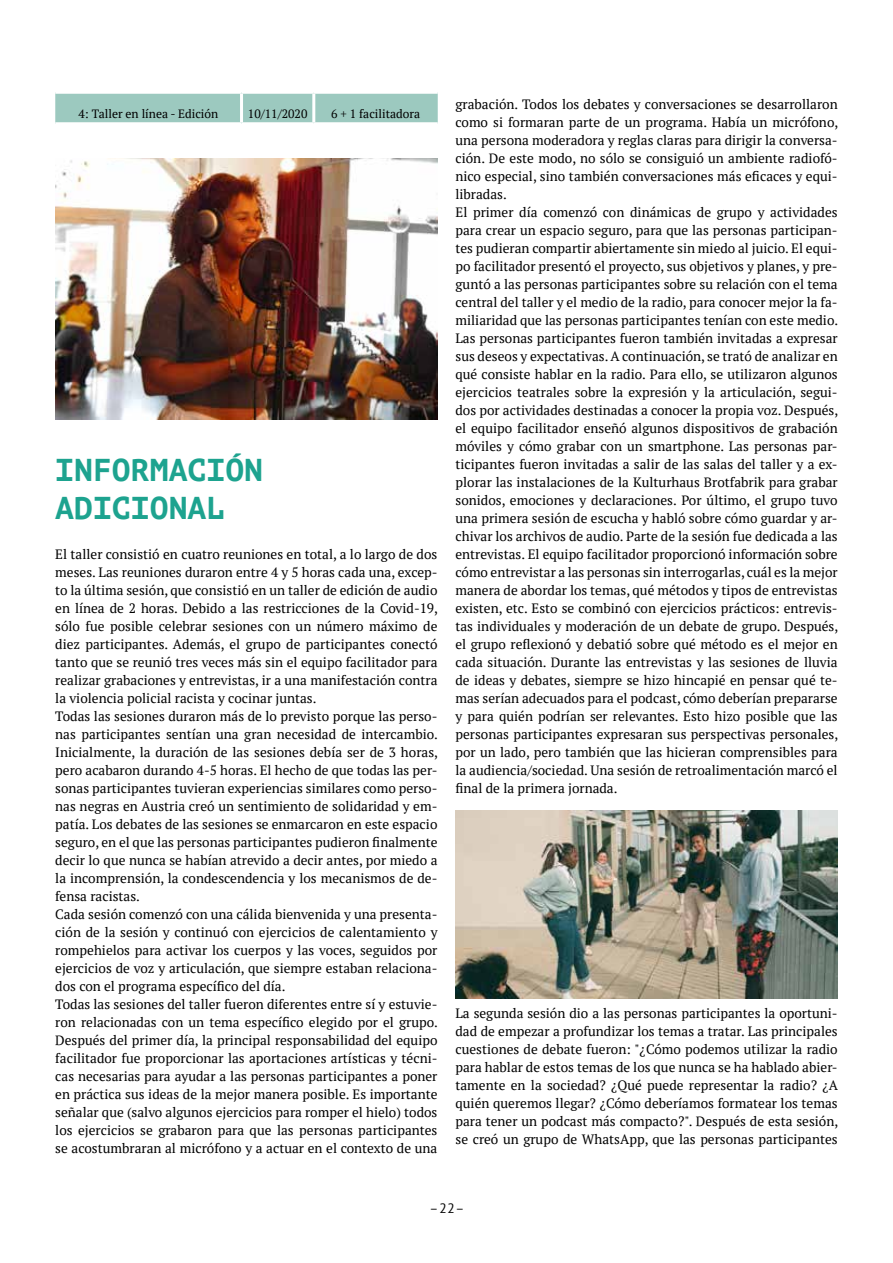
<style>
.page{position:relative;width:893px;height:1263px;background:#fff}
.page>*{position:absolute;margin:0;border:0;box-sizing:border-box;transform-origin:0 0}
.t1{font:700 31.5px/37.8px "PT Mono";color:#1da38f}
.t2{font:13.5px/18px "PT Serif";color:#000}
.t3{font:13.5px "PT Sans";color:#000}
.t4{font:12px "PT Serif";color:#000}
</style>
<div class="page">
<div style="left:55px;top:94px;width:383px;height:28px;background:#9cc9bf"></div>
<hr style="left:240px;top:94px;width:3px;height:28px;background:#fff">
<hr style="left:312px;top:94px;width:3px;height:28px;background:#fff">
<img style="left:455px;top:811px;width:383px;height:188px">
<img style="left:55px;top:158px;width:382px;height:261px">
<p class="t4" style="left:78px;top:106px;width:141px">4: Taller en línea - Edición</p>
<p class="t4" style="left:248px;top:106px;width:61px">10/11/2020</p>
<p class="t4" style="left:331px;top:106px;width:91px">6 + 1 facilitadora</p>
<h1 class="t1" style="left:55px;top:451px;width:206px">INFORMACIÓN<br>ADICIONAL</h1>
<p class="t2" style="left:55px;top:545px;width:384px">El taller consistió en cuatro reuniones en total, a lo largo de dos meses. Las reuniones duraron entre 4 y 5 horas cada una, excep&shy;to la última sesión, que consistió en un taller de edición de audio en línea de 2 horas. Debido a las restricciones de la Covid-19, sólo fue posible celebrar sesiones con un número máximo de diez participantes. Además, el grupo de participantes conectó tanto que se reunió tres veces más sin el equipo facilitador para realizar grabaciones y entrevistas, ir a una manifestación contra la violencia policial racista y cocinar juntas.<br>Todas las sesiones duraron más de lo previsto porque las perso&shy;nas participantes sentían una gran necesidad de intercambio.<br>Inicialmente, la duración de las sesiones debía ser de 3 horas, pero acabaron durando 4-5 horas. El hecho de que todas las per&shy;sonas participantes tuvieran experiencias similares como perso&shy;nas negras en Austria creó un sentimiento de solidaridad y em&shy;patía. Los debates de las sesiones se enmarcaron en este espacio seguro, en el que las personas participantes pudieron finalmente decir lo que nunca se habían atrevido a decir antes, por miedo a la incomprensión, la condescendencia y los mecanismos de de&shy;fensa racistas.<br>Cada sesión comenzó con una cálida bienvenida y una presenta&shy;ción de la sesión y continuó con ejercicios de calentamiento y rompehielos para activar los cuerpos y las voces, seguidos por ejercicios de voz y articulación, que siempre estaban relaciona&shy;dos con el programa específico del día.<br>Todas las sesiones del taller fueron diferentes entre sí y estuvie&shy;ron relacionadas con un tema específico elegido por el grupo.<br>Después del primer día, la principal responsabilidad del equipo facilitador fue proporcionar las aportaciones artísticas y técni&shy;cas necesarias para ayudar a las personas participantes a poner en práctica sus ideas de la mejor manera posible. Es importante señalar que (salvo algunos ejercicios para romper el hielo) todos los ejercicios se grabaron para que las personas participantes se acostumbraran al micrófono y a actuar en el contexto de una</p>
<p class="t2" style="left:455px;top:95px;width:384px">grabación. Todos los debates y conversaciones se desarrollaron como si formaran parte de un programa. Había un micrófono, una persona moderadora y reglas claras para dirigir la conversa&shy;ción. De este modo, no sólo se consiguió un ambiente radiofó&shy;nico especial, sino también conversaciones más eficaces y equi&shy;libradas.<br>El primer día comenzó con dinámicas de grupo y actividades para crear un espacio seguro, para que las personas participan&shy;tes pudieran compartir abiertamente sin miedo al juicio. El equi&shy;po facilitador presentó el proyecto, sus objetivos y planes, y pre&shy;guntó a las personas participantes sobre su relación con el tema central del taller y el medio de la radio, para conocer mejor la fa&shy;miliaridad que las personas participantes tenían con este medio.<br>Las personas participantes fueron también invitadas a expresar sus deseos y expectativas. A continuación, se trató de analizar en qué consiste hablar en la radio. Para ello, se utilizaron algunos ejercicios teatrales sobre la expresión y la articulación, segui&shy;dos por actividades destinadas a conocer la propia voz. Después, el equipo facilitador enseñó algunos dispositivos de grabación móviles y cómo grabar con un smartphone. Las personas par&shy;ticipantes fueron invitadas a salir de las salas del taller y a ex&shy;plorar las instalaciones de la Kulturhaus Brotfabrik para grabar sonidos, emociones y declaraciones. Por último, el grupo tuvo una primera sesión de escucha y habló sobre cómo guardar y ar&shy;chivar los archivos de audio. Parte de la sesión fue dedicada a las entrevistas. El equipo facilitador proporcionó información sobre cómo entrevistar a las personas sin interrogarlas, cuál es la mejor manera de abordar los temas, qué métodos y tipos de entrevistas existen, etc. Esto se combinó con ejercicios prácticos: entrevis&shy;tas individuales y moderación de un debate de grupo. Después, el grupo reflexionó y debatió sobre qué método es el mejor en cada situación. Durante las entrevistas y las sesiones de lluvia de ideas y debates, siempre se hizo hincapié en pensar qué te&shy;mas serían adecuados para el podcast, cómo deberían prepararse y para quién podrían ser relevantes. Esto hizo posible que las personas participantes expresaran sus perspectivas personales, por un lado, pero también que las hicieran comprensibles para la audiencia/sociedad. Una sesión de retroalimentación marcó el final de la primera jornada.</p>
<p class="t2" style="left:455px;top:1004px;width:384px;text-align:justify">La segunda sesión dio a las personas participantes la oportuni&shy;dad de empezar a profundizar los temas a tratar. Las principales cuestiones de debate fueron: "¿Cómo podemos utilizar la radio para hablar de estos temas de los que nunca se ha hablado abier&shy;tamente en la sociedad? ¿Qué puede representar la radio? ¿A quién queremos llegar? ¿Cómo deberíamos formatear los temas para tener un podcast más compacto?". Después de esta sesión, se creó un grupo de WhatsApp, que las personas participantes</p>
<p class="t3" style="left:430px;top:1199px;width:36px">–22–</p>
</div>
